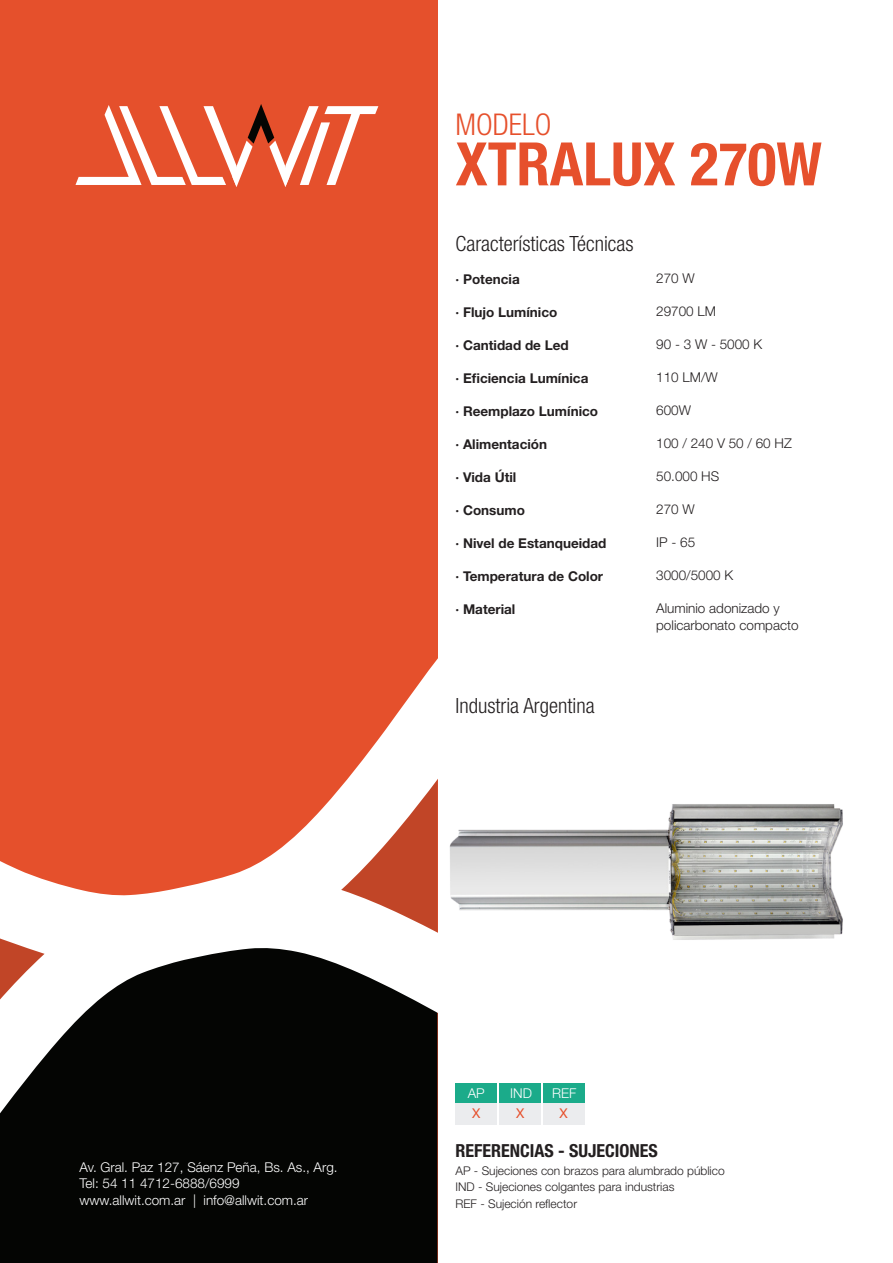
<style>
.page{position:relative;width:893px;height:1263px;background:#fff}
.page>*{position:absolute;margin:0;border:0;box-sizing:border-box;transform-origin:0 0}
.Títulos{font:700 condensed 60px "Helvetica Neue LT Std";color:#e6502c}
.Títulos-2{font:300 condensed 30px "Helvetica Neue LT Std";color:#e6502c}
.Títulos-3{font:300 condensed 21px "Helvetica Neue LT Std";color:#231f20}
.Títulos-4{font:700 condensed 18px "Helvetica Neue LT Std";color:#231f20}
.Texto{font:700 13.5px "Helvetica Neue LT Std";color:#231f20}
.Texto-2{font:300 13.5px "Helvetica Neue LT Std";color:#231f20}
.Texto-3{font:300 13.5px "Helvetica Neue LT Std";color:#fff}
.Texto-4{font:13.5px "Helvetica Neue LT Std";color:#e6502c}
.Texto-5{font:300 12px "Helvetica Neue LT Std";color:#231f20}
</style>
<div class="page">
<div style="left:455px;top:1083px;width:42px;height:41px;background:#ebecee"></div>
<div style="left:500px;top:1083px;width:41px;height:41px;background:#ebecee"></div>
<div style="left:543px;top:1083px;width:41px;height:41px;background:#ebecee"></div>
<div style="left:455px;top:1083px;width:42px;height:20px;background:#1bab8a"></div>
<div style="left:500px;top:1083px;width:41px;height:20px;background:#1bab8a"></div>
<div style="left:543px;top:1083px;width:41px;height:20px;background:#1bab8a"></div>
<img style="left:437px;top:779px;width:406px;height:274px">
<div style="left:0;top:0;width:437px;height:1263px;background:#e5502c"></div>
<div style="left:0;top:1227px;width:437px;height:36px;background:#040503"></div>
<svg style="left:0;top:659px;width:437px;height:568px"></svg>
<svg style="left:75px;top:104px;width:303px;height:83px"></svg>
<p class="Títulos-2" style="left:455px;top:108px;width:98px">MODELO</p>
<p class="Títulos" style="left:455px;top:128px;width:368px">XTRALUX 270W</p>
<p class="Títulos-3" style="left:455px;top:232px;width:180px">Características Técnicas</p>
<p class="Texto" style="left:455px;top:271px;width:66px">· Potencia</p>
<p class="Texto" style="left:455px;top:304px;width:103px">· Flujo Lumínico</p>
<p class="Texto" style="left:455px;top:337px;width:115px">· Cantidad de Led</p>
<p class="Texto" style="left:455px;top:370px;width:134px">· Eficiencia Lumínica</p>
<p class="Texto" style="left:455px;top:403px;width:144px">· Reemplazo Lumínico</p>
<p class="Texto" style="left:455px;top:436px;width:93px">· Alimentación</p>
<p class="Texto" style="left:455px;top:469px;width:62px">· Vida Útil</p>
<p class="Texto" style="left:455px;top:502px;width:71px">· Consumo</p>
<p class="Texto" style="left:455px;top:535px;width:152px">· Nivel de Estanqueidad</p>
<p class="Texto" style="left:455px;top:568px;width:149px">· Temperatura de Color</p>
<p class="Texto" style="left:455px;top:601px;width:61px">· Material</p>
<p class="Texto-2" style="left:656px;top:270px;width:40px">270 W</p>
<p class="Texto-2" style="left:656px;top:303px;width:61px">29700 LM</p>
<p class="Texto-2" style="left:656px;top:336px;width:108px">90 - 3 W - 5000 K</p>
<p class="Texto-2" style="left:656px;top:369px;width:63px">110 LM/W</p>
<p class="Texto-2" style="left:656px;top:402px;width:36px">600W</p>
<p class="Texto-2" style="left:656px;top:435px;width:137px">100 / 240 V 50 / 60 HZ</p>
<p class="Texto-2" style="left:656px;top:468px;width:65px">50.000 HS</p>
<p class="Texto-2" style="left:656px;top:501px;width:40px">270 W</p>
<p class="Texto-2" style="left:656px;top:534px;width:41px">IP - 65</p>
<p class="Texto-2" style="left:656px;top:567px;width:79px">3000/5000 K</p>
<p class="Texto-2" style="left:656px;top:600px;width:125px">Aluminio adonizado y</p>
<p class="Texto-2" style="left:656px;top:617px;width:144px">policarbonato compacto</p>
<p class="Títulos-3" style="left:455px;top:693px;width:141px">Industria Argentina</p>
<p class="Texto-3" style="left:80px;top:1159px;width:260px">Av. Gral. Paz 127, Sáenz Peña, Bs. As., Arg.</p>
<p class="Texto-3" style="left:80px;top:1175px;width:162px">Tel: 54 11 4712-6888/6999</p>
<p class="Texto-3" style="left:80px;top:1192px;width:230px">www.allwit.com.ar | info@allwit.com.ar</p>
<p class="Texto-3" style="left:468px;top:1085px;width:19px">AP</p>
<p class="Texto-3" style="left:510px;top:1085px;width:23px">IND</p>
<p class="Texto-3" style="left:552px;top:1085px;width:26px">REF</p>
<p class="Texto-4" style="left:472px;top:1105px;width:10px">X</p>
<p class="Texto-4" style="left:516px;top:1105px;width:10px">X</p>
<p class="Texto-4" style="left:559px;top:1105px;width:10px">X</p>
<p class="Títulos-4" style="left:455px;top:1139px;width:204px">REFERENCIAS - SUJECIONES</p>
<p class="Texto-5" style="left:455px;top:1163px;width:271px">AP - Sujeciones con brazos para alumbrado público</p>
<p class="Texto-5" style="left:455px;top:1180px;width:220px">IND - Sujeciones colgantes para industrias</p>
<p class="Texto-5" style="left:455px;top:1196px;width:123px">REF - Sujeción reflector</p>
</div>
